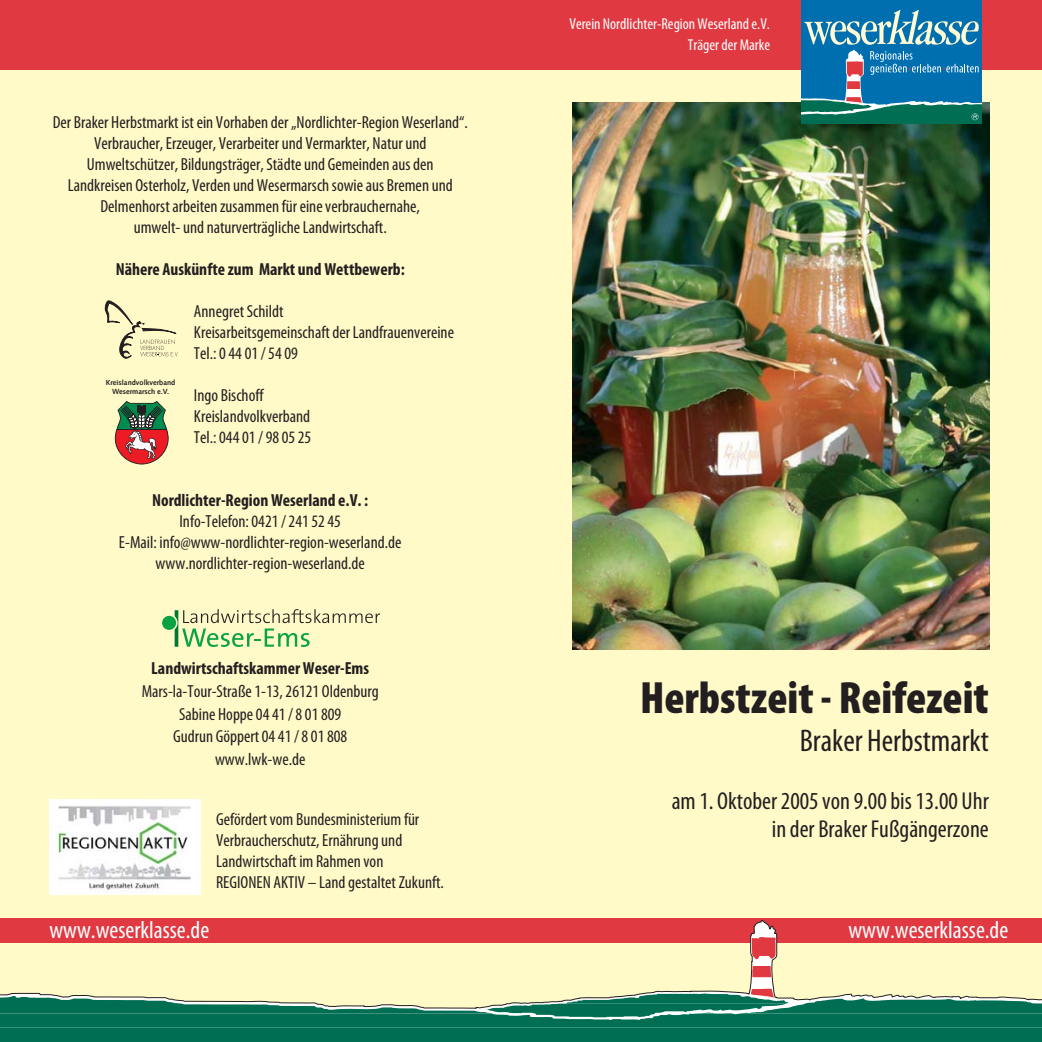
<style>
.page{position:relative;width:1042px;height:1042px;background:#fff}
.page>*{position:absolute;margin:0;border:0;box-sizing:border-box;transform-origin:0 0}
.t1{font:900 condensed 45.5px "Myriad Pro";color:#231f20}
.t2{font:condensed 31.5px "Myriad Pro";color:#231f20}
.t3{font:condensed 24.5px/28px "Myriad Pro";color:#231f20;text-align:right}
.t4{font:condensed 24.5px "Myriad Pro";color:#fff}
.t5{font:condensed 17.5px/21px "Myriad Pro";color:#231f20;text-align:center}
.t6{font:700 condensed 17.5px "Myriad Pro";color:#231f20}
.t7{font:condensed 15.75px/21px "Myriad Pro";color:#fff;text-align:right}
.t8{font:700 7.35px/8.9px "Syntax";color:#231f20;text-align:center}
</style>
<div class="page">
<div style="left:0;top:0;width:1041px;height:1042px;background:#fffac8"></div>
<img style="left:573px;top:103px;width:416px;height:546px">
<div style="left:0;top:0;width:1041px;height:70px;background:#e03942"></div>
<div style="left:0;top:918px;width:1041px;height:25px;background:#e03942"></div>
<div style="left:0;top:1027px;width:1041px;height:15px;background:#006e53"></div>
<svg style="left:0;top:920px;width:1041px;height:107px"></svg>
<svg style="left:801px;top:0;width:180px;height:123px;background:#2782a7"></svg>
<img style="left:49px;top:799px;width:151px;height:96px">
<svg style="left:175px;top:609px;width:205px;height:38px"></svg>
<div style="left:162px;top:616px;width:14px;height:14px;background:#09a245;border-radius:50%"></div>
<svg style="left:105px;top:301px;width:73px;height:58px"></svg>
<hr style="left:112px;top:429px;width:59px;height:1px;background:#231f20">
<svg style="left:113px;top:401px;width:57px;height:63px"></svg>
<p class="t5" style="left:53px;top:113px;width:417px">Der Braker Herbstmarkt ist ein Vorhaben der „Nordlichter-Region Weserland“.<br>Verbraucher, Erzeuger, Verarbeiter und Vermarkter, Natur und Umweltschützer, Bildungsträger, Städte und Gemeinden aus den Landkreisen Osterholz, Verden und Wesermarsch sowie aus Bremen und Delmenhorst arbeiten zusammen für eine verbrauchernahe,<br>umwelt- und naturverträgliche Landwirtschaft.</p>
<p class="t6" style="left:116px;top:262px;width:291px">Nähere Auskünfte zum Markt und Wettbewerb:</p>
<p class="t5" style="left:194px;top:302px;width:262px;text-align:left">Annegret Schildt<br>Kreisarbeitsgemeinschaft der Landfrauenvereine<br>Tel.: 0 44 01 / 54 09</p>
<p class="t5" style="left:194px;top:386px;width:119px;text-align:left">Ingo Bischoff<br>Kreislandvolkverband<br>Tel.: 044 01 / 98 05 25</p>
<p class="t8" style="left:106px;top:379px;width:71px">Kreislandvolkverband<br>Wesermarsch e.V.</p>
<p class="t6" style="left:152px;top:493px;width:218px">Nordlichter-Region Weserland e.V. :</p>
<p class="t5" style="left:119px;top:512px;width:284px">Info-Telefon: 0421 / 241 52 45<br>E-Mail: info@www-nordlichter-region-weserland.de www.nordlichter-region-weserland.de</p>
<p class="t6" style="left:151px;top:661px;width:219px">Landwirtschaftskammer Weser-Ems</p>
<p class="t5" style="left:142px;top:681px;width:238px;line-height:22.8px">Mars-la-Tour-Straße 1-13, 26121 Oldenburg<br>Sabine Hoppe 04 41 / 8 01 809<br>Gudrun Göppert 04 41 / 8 01 808 www.lwk-we.de</p>
<p class="t5" style="left:216px;top:809px;width:229px;text-align:left">Gefördert vom Bundesministerium für Verbraucherschutz, Ernährung und Landwirtschaft im Rahmen von<br>REGIONEN AKTIV – Land gestaltet Zukunft.</p>
<p class="t7" style="left:569px;top:14px;width:202px">Verein Nordlichter-Region Weserland e.V.<br>Träger der Marke</p>
<h1 class="t1" style="left:640px;top:680px;width:350px">Herbstzeit - Reifezeit</h1>
<h2 class="t2" style="left:800px;top:728px;width:190px">Braker Herbstmarkt</h2>
<h3 class="t3" style="left:672px;top:788px;width:319px">am 1. Oktober 2005 von 9.00 bis 13.00 Uhr in der Braker Fußgängerzone</h3>
<h3 class="t4" style="left:49px;top:920px;width:161px">www.weserklasse.de</h3>
<h3 class="t4" style="left:848px;top:920px;width:161px">www.weserklasse.de</h3>
</div>
